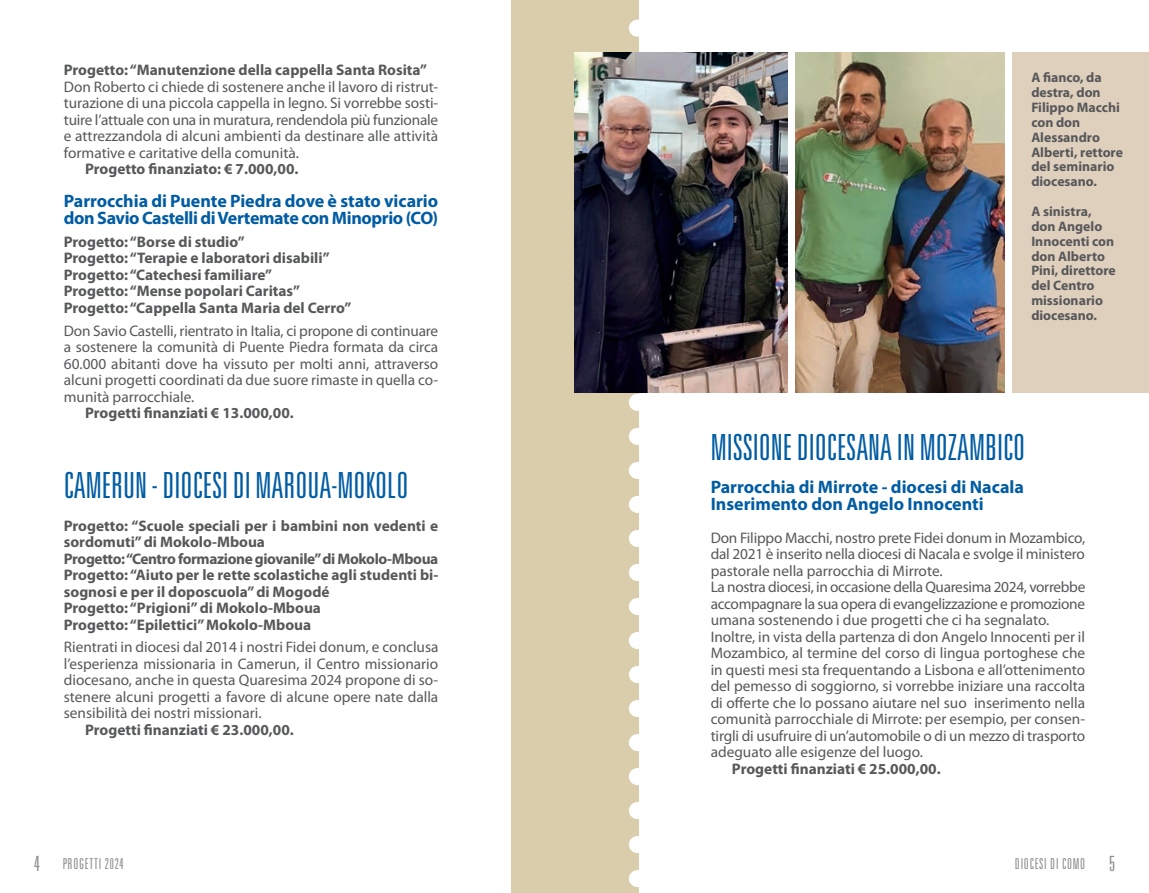
<style>
.page{position:relative;width:1149px;height:893px;background:#fff}
.page>*{position:absolute;margin:0;border:0;box-sizing:border-box;transform-origin:0 0}
.Stato_2024{font:300 ultra-condensed 36px "Univers LT";color:#015ca3}
.Titoletto_12{font:700 18px/16.5px "Myriad Pro";color:#015ca3}
.Testo_Myriad_Progett{font:15.3px/16.5px "Myriad Pro";color:#57585a;text-align:justify}
.Testi_progetto_BOLD{font:700 15.3px/16.5px "Myriad Pro";color:#57585a}
.Importo_progetto{font:700 15.3px "Myriad Pro";color:#57585a}
.Testi_progetto_BOLD-2{font:700 15.3px "Myriad Pro";letter-spacing:-.025em;color:#57585a}
.t1{font:300 ultra-condensed 15px "Univers LT";letter-spacing:.05em;color:#8a8c8f}
.Dida{font:700 13.8px/14.9px "Myriad Pro";color:#57585a}
.s1{font-size:21px}
</style>
<div class="page">
<div style="left:1012px;top:53px;width:136px;height:340px;background:#dfcfbd"></div>
<div style="left:510px;top:0;width:128px;height:893px;background:#d9cdab"></div>
<div style="left:628px;top:20px;width:17px;height:17px;background:#fff;border-radius:50%"></div>
<div style="left:628px;top:394px;width:17px;height:17px;background:#fff;border-radius:50%"></div>
<div style="left:628px;top:428px;width:17px;height:17px;background:#fff;border-radius:50%"></div>
<div style="left:628px;top:462px;width:17px;height:17px;background:#fff;border-radius:50%"></div>
<div style="left:628px;top:496px;width:17px;height:17px;background:#fff;border-radius:50%"></div>
<div style="left:628px;top:530px;width:17px;height:17px;background:#fff;border-radius:50%"></div>
<div style="left:628px;top:564px;width:17px;height:17px;background:#fff;border-radius:50%"></div>
<div style="left:628px;top:598px;width:17px;height:17px;background:#fff;border-radius:50%"></div>
<div style="left:628px;top:632px;width:17px;height:17px;background:#fff;border-radius:50%"></div>
<div style="left:628px;top:666px;width:17px;height:17px;background:#fff;border-radius:50%"></div>
<div style="left:628px;top:700px;width:17px;height:17px;background:#fff;border-radius:50%"></div>
<div style="left:628px;top:734px;width:17px;height:17px;background:#fff;border-radius:50%"></div>
<div style="left:628px;top:768px;width:17px;height:17px;background:#fff;border-radius:50%"></div>
<div style="left:628px;top:802px;width:17px;height:17px;background:#fff;border-radius:50%"></div>
<div style="left:628px;top:836px;width:17px;height:17px;background:#fff;border-radius:50%"></div>
<div style="left:628px;top:870px;width:17px;height:17px;background:#fff;border-radius:50%"></div>
<img style="left:574px;top:53px;width:213px;height:340px">
<img style="left:795px;top:53px;width:208px;height:340px">
<p class="Testi_progetto_BOLD" style="left:64px;top:61px;width:365px">Progetto: “Manutenzione della cappella Santa Rosita”</p>
<p class="Testo_Myriad_Progett" style="left:64px;top:78px;width:376px">Don Roberto ci chiede di sostenere anche il lavoro di ristrut&shy;turazione di una piccola cappella in legno. Si vorrebbe sosti&shy;tuire l’attuale con una in muratura, rendendola più funzionale e attrezzandola di alcuni ambienti da destinare alle attività formative e caritative della comunità.</p>
<p class="Importo_progetto" style="left:85px;top:159px;width:215px">Progetto finanziato: € 7.000,00.</p>
<p class="Titoletto_12" style="left:64px;top:192px;width:376px">Parrocchia di Puente Piedra dove è stato vicario don Savio Castelli di Vertemate con Minoprio (CO)</p>
<p class="Testi_progetto_BOLD" style="left:64px;top:233px;width:182px">Progetto: “Borse di studio”</p>
<p class="Testi_progetto_BOLD" style="left:64px;top:249px;width:267px">Progetto: “Terapie e laboratori disabili”</p>
<p class="Testi_progetto_BOLD" style="left:64px;top:266px;width:210px">Progetto: “Catechesi familiare”</p>
<p class="Testi_progetto_BOLD" style="left:64px;top:282px;width:238px">Progetto: “Mense popolari Caritas”</p>
<p class="Testi_progetto_BOLD" style="left:64px;top:299px;width:289px">Progetto: “Cappella Santa Maria del Cerro”</p>
<p class="Testo_Myriad_Progett" style="left:64px;top:322px;width:376px">Don Savio Castelli, rientrato in Italia, ci propone di continuare a sostenere la comunità di Puente Piedra formata da circa 60.000 abitanti dove ha vissuto per molti anni, attraverso alcuni progetti coordinati da due suore rimaste in quella co&shy;munità parrocchiale.</p>
<p class="Importo_progetto" style="left:85px;top:403px;width:210px">Progetti finanziati € 13.000,00.</p>
<p class="Stato_2024" style="left:64px;top:465px;width:346px">CAMERUN - DIOCESI DI MAROUA-MOKOLO</p>
<p class="Testi_progetto_BOLD" style="left:64px;top:517px;width:376px">Progetto: “Scuole speciali per i bambini non vedenti e sordomuti” di Mokolo-Mboua</p>
<p class="Testi_progetto_BOLD-2" style="left:64px;top:548px;width:376px">Progetto: “Centro formazione giovanile” di Mokolo-Mboua</p>
<p class="Testi_progetto_BOLD" style="left:64px;top:566px;width:376px">Progetto: “Aiuto per le rette scolastiche agli studenti bi&shy;sognosi e per il doposcuola” di Mogodé</p>
<p class="Testi_progetto_BOLD" style="left:64px;top:599px;width:258px">Progetto: “Prigioni” di Mokolo-Mboua</p>
<p class="Testi_progetto_BOLD" style="left:64px;top:616px;width:249px">Progetto: “Epilettici” Mokolo-Mboua</p>
<p class="Testo_Myriad_Progett" style="left:64px;top:639px;width:376px">Rientrati in diocesi dal 2014 i nostri Fidei donum, e conclusa l’esperienza missionaria in Camerun, il Centro missionario diocesano, anche in questa Quaresima 2024 propone di so&shy;stenere alcuni progetti a favore di alcune opere nate dalla sensibilità dei nostri missionari.</p>
<p class="Importo_progetto" style="left:85px;top:720px;width:210px">Progetti finanziati € 23.000,00.</p>
<p class="Dida" style="left:1030px;top:70px;width:93px">A fianco, da destra, don<br>Filippo Macchi con don<br>Alessandro<br>Alberti, rettore del seminario diocesano.</p>
<p class="Dida" style="left:1030px;top:203px;width:62px">A sinistra,</p>
<p class="Dida" style="left:1030px;top:218px;width:86px">don Angelo<br>Innocenti con don Alberto<br>Pini, direttore del Centro missionario</p>
<p class="Dida" style="left:1030px;top:307px;width:67px">diocesano.</p>
<p class="Stato_2024" style="left:710px;top:427px;width:316px">MISSIONE DIOCESANA IN MOZAMBICO</p>
<p class="Titoletto_12" style="left:710px;top:478px;width:315px">Parrocchia di Mirrote - diocesi di Nacala<br>Inserimento don Angelo Innocenti</p>
<p class="Testo_Myriad_Progett" style="left:710px;top:529px;width:376px">Don Filippo Macchi, nostro prete Fidei donum in Mozambico, dal 2021 è inserito nella diocesi di Nacala e svolge il ministero pastorale nella parrocchia di Mirrote.</p>
<p class="Testo_Myriad_Progett" style="left:710px;top:579px;width:376px">La nostra diocesi, in occasione della Quaresima 2024, vorrebbe accompagnare la sua opera di evangelizzazione e promozione umana sostenendo i due progetti che ci ha segnalato.</p>
<p class="Testo_Myriad_Progett" style="left:710px;top:628px;width:376px">Inoltre, in vista della partenza di don Angelo Innocenti per il Mozambico, al termine del corso di lingua portoghese che in questi mesi sta frequentando a Lisbona e all’ottenimento del pemesso di soggiorno, si vorrebbe iniziare una raccolta di offerte che lo possano aiutare nel suo inserimento nella comunità parrocchiale di Mirrote: per esempio, per consen&shy;tirgli di usufruire di un’automobile o di un mezzo di trasporto adeguato alle esigenze del luogo.</p>
<p class="Importo_progetto" style="left:731px;top:759px;width:210px">Progetti finanziati € 25.000,00.</p>
<p class="t1" style="left:34px;top:855px;width:91px"><span class="s1">4</span> PROGETTI 2024</p>
<p class="t1" style="left:1014px;top:855px;width:101px">DIOCESI DI COMO <span class="s1">5</span></p>
</div>
